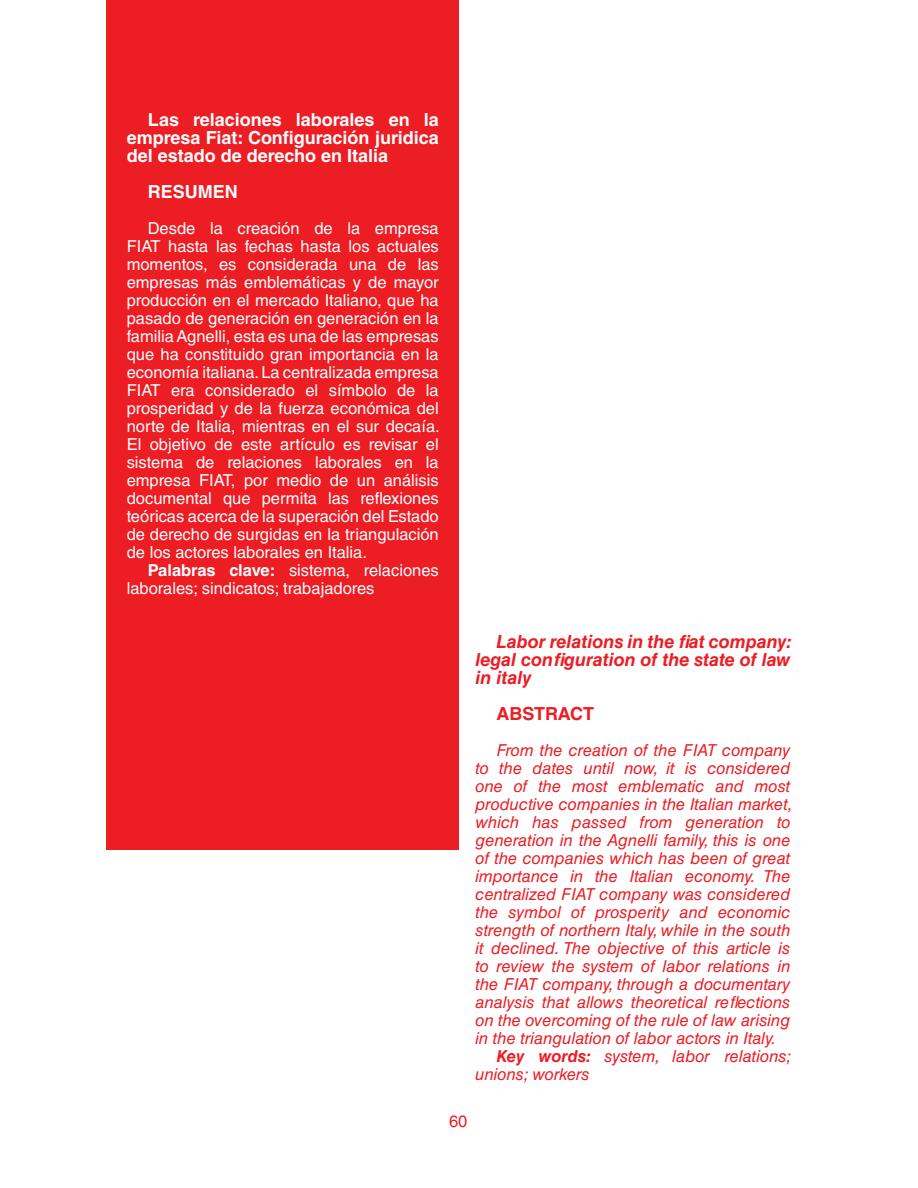
<style>
.page{position:relative;width:918px;height:1188px;background:#fff}
.page>*{position:absolute;margin:0;border:0;box-sizing:border-box;transform-origin:0 0}
.t1{font:700 18px/18px "Helvetica LT Std";color:#fff;text-align:justify}
.t2{font:italic 700 18px/18px "Helvetica LT Std";color:#ed1d24;text-align:justify}
.t3{font:700 18px "Helvetica LT Std";color:#ed1d24}
.t4{font:16.5px/18px "Helvetica LT Std";color:#fff;text-align:justify}
.t5{font:italic 16.5px/18px "Helvetica LT Std";color:#ed1d24}
.t6{font:16.5px "Helvetica LT Std";color:#ed1d24}
.s1{font-weight:700}
</style>
<div class="page">
<div style="left:107px;top:0;width:352px;height:849px;background:#ed1d24"></div>
<p class="t1" style="left:127px;top:110px;width:314px;text-indent:21px">Las relaciones laborales en la empresa Fiat: Configuración juridica del estado de derecho en Italia</p>
<p class="t1" style="left:148px;top:182px;width:91px">RESUMEN</p>
<p class="t4" style="left:127px;top:219px;width:315px;text-indent:21px">Desde la creación de la empresa FIAT hasta las fechas hasta los actuales momentos, es considerada una de las empresas más emblemáticas y de mayor producción en el mercado Italiano, que ha pasado de generación en generación en la familia Agnelli, esta es una de las empresas que ha constituido gran importancia en la economía italiana. La centralizada empresa FIAT era considerado el símbolo de la prosperidad y de la fuerza económica del norte de Italia, mientras en el sur decaía.<br>El objetivo de este artículo es revisar el sistema de relaciones laborales en la empresa FIAT, por medio de un análisis documental que permita las reflexiones teóricas acerca de la superación del Estado de derecho de surgidas en la triangulación de los actores laborales en Italia.</p>
<p class="t4" style="left:127px;top:561px;width:314px;text-indent:21px"><span class="s1">Palabras clave:</span> sistema, relaciones laborales; sindicatos; trabajadores</p>
<p class="t2" style="left:475px;top:632px;width:318px;text-indent:21px">Labor relations in the fiat company: legal configuration of the state of law in italy</p>
<p class="t3" style="left:496px;top:703px;width:99px">ABSTRACT</p>
<p class="t5" style="left:475px;top:741px;width:319px;text-indent:21px">From the creation of the FIAT company to the dates until now, it is considered one of the most emblematic and most productive companies in the Italian market, which has passed from generation to generation in the Agnelli family, this is one of the companies which has been of great importance in the Italian economy. The centralized FIAT company was considered the symbol of prosperity and economic strength of northern Italy, while in the south it declined. The objective of this article is to review the system of labor relations in the FIAT company, through a documentary analysis that allows theoretical reflections on the overcoming of the rule of law arising in the triangulation of labor actors in Italy.</p>
<p class="t5" style="left:475px;top:1047px;width:317px;text-indent:21px"><span class="s1">Key words:</span> system, labor relations; unions; workers</p>
<p class="t6" style="left:449px;top:1112px;width:20px">60</p>
</div>
